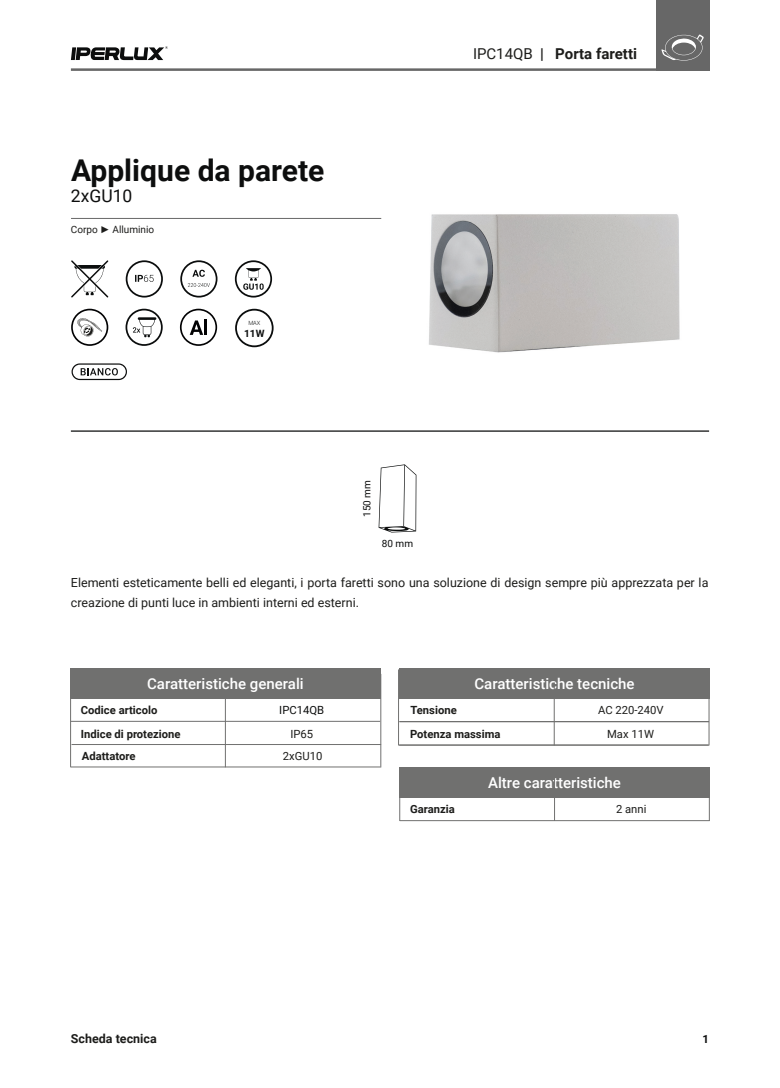
<style>
.page{position:relative;width:780px;height:1088px;background:#fff}
.page>*{position:absolute;margin:0;border:0;box-sizing:border-box;transform-origin:0 0}
.t1{font:700 30px "Roboto";color:#0d0e0e}
.t2{font:17.5px "Roboto";color:#0d0e0e}
.t3{font:500 15px "Roboto";color:#fff}
.t4{font:700 15px "Roboto";color:#1d1d1b}
.t5{font:12.5px/20px "Roboto";color:#1d1d1b}
.t6{font:700 12.5px "Roboto";color:#1d1d1b}
.t7{font:700 11.25px/23.5px "Roboto";color:#1d1d1b}
.t8{font:11.25px/23.5px "Roboto";color:#1d1d1b;text-align:center}
.t9{font:11.25px "Roboto";color:#0d0e0e}
.t10{font:700 11.25px "Roboto";color:#0d0e0e}
.t11{font:10px "Roboto";color:#1d1d1b}
.t12{font:10px "Roboto";color:#0d0e0e}
.t13{font:700 10px "Roboto";color:#0b0d0d}
.t14{font:300 5.75px "Roboto";color:#0b0d0d}
.s1{font-family:"Franklin Gothic";font-weight:800}
.s2{font-weight:400}
</style>
<div class="page">
<svg style="left:71px;top:46px;width:97px;height:14px"></svg>
<hr style="left:71px;top:68px;width:638px;height:3px;background:#676767">
<div style="left:399px;top:668px;width:310px;height:30px;background:#70706f"></div>
<hr style="left:399px;top:721px;width:310px;height:1px;background:#70706f">
<hr style="left:399px;top:745px;width:309px;height:1px;background:#70706f">
<hr style="left:398px;top:669px;width:1px;height:76px;background:#70706f">
<hr style="left:708px;top:669px;width:1px;height:76px;background:#70706f">
<hr style="left:380px;top:674px;width:1px;height:93px;background:#70706f">
<hr style="left:554px;top:682px;width:1px;height:63px;background:#70706f">
<hr style="left:71px;top:430px;width:638px;height:2px;background:#0c0d0d">
<div style="left:399px;top:767px;width:310px;height:31px;background:#70706f"></div>
<hr style="left:400px;top:820px;width:309px;height:1px;background:#70706f">
<hr style="left:399px;top:771px;width:1px;height:50px;background:#70706f">
<hr style="left:709px;top:767px;width:1px;height:54px;background:#70706f">
<hr style="left:554px;top:778px;width:1px;height:43px;background:#70706f">
<div style="left:70px;top:668px;width:311px;height:30px;background:#70706f"></div>
<hr style="left:71px;top:721px;width:309px;height:1px;background:#70706f">
<hr style="left:72px;top:744px;width:309px;height:1px;background:#70706f">
<hr style="left:71px;top:767px;width:309px;height:1px;background:#70706f">
<hr style="left:70px;top:674px;width:1px;height:93px;background:#70706f">
<hr style="left:225px;top:691px;width:1px;height:76px;background:#70706f">
<hr style="left:71px;top:218px;width:310px;height:1px;background:#676767">
<div style="left:656px;top:0;width:53px;height:71px;background:#676767"></div>
<svg style="left:661px;top:34px;width:42px;height:27px"></svg>
<img style="left:429px;top:214px;width:251px;height:139px">
<svg style="left:180px;top:260px;width:37px;height:38px"></svg>
<svg style="left:235px;top:260px;width:37px;height:38px"></svg>
<svg style="left:71px;top:260px;width:37px;height:37px"></svg>
<svg style="left:125px;top:309px;width:38px;height:37px"></svg>
<svg style="left:71px;top:309px;width:37px;height:37px"></svg>
<svg style="left:126px;top:260px;width:37px;height:38px"></svg>
<svg style="left:180px;top:309px;width:37px;height:37px"></svg>
<hr style="left:204px;top:320px;width:3px;height:15px;background:#020203">
<svg style="left:235px;top:309px;width:38px;height:38px"></svg>
<svg style="left:378px;top:464px;width:38px;height:68px"></svg>
<svg style="left:72px;top:363px;width:55px;height:17px"></svg>
<h1 class="t1" style="left:71px;top:150px;width:255px">Applique da parete</h1>
<h2 class="t2" style="left:71px;top:183px;width:63px">2xGU10</h2>
<p class="t11" style="left:71px;top:223px;width:85px">Corpo <span class="s1">►</span> Alluminio</p>
<p class="t14" style="left:248px;top:319px;width:14px">MAX</p>
<p class="t13" style="left:244px;top:326px;width:22px">11W</p>
<p class="t12" style="left:360px;top:517px;width:38px;rotate:-90deg">150 mm</p>
<p class="t12" style="left:382px;top:536px;width:33px">80 mm</p>
<p class="t4" style="left:473px;top:43px;width:165px"><span class="s2">IPC14QB</span> | Porta faretti</p>
<p class="t5" style="left:71px;top:572px;width:639px">Elementi esteticamente belli ed eleganti, i porta faretti sono una soluzione di design sempre più apprezzata per la creazione di punti luce in ambienti interni ed esterni.</p>
<p class="t3" style="left:147px;top:673px;width:158px">Caratteristiche generali</p>
<p class="t9" style="left:279px;top:702px;width:46px">IPC14QB</p>
<p class="t8" style="left:283px;top:723px;width:41px;line-height:22.1px">IP65<br>2xGU10</p>
<p class="t7" style="left:81px;top:697px;width:101px;line-height:24.4px">Codice articolo<br>Indice di protezione</p>
<p class="t7" style="left:82px;top:744px;width:55px">Adattatore</p>
<p class="t3" style="left:474px;top:673px;width:162px">Caratteristiche tecniche</p>
<p class="t8" style="left:598px;top:698px;width:67px">AC 220-240V<br>Max 11W</p>
<p class="t7" style="left:410px;top:698px;width:92px">Tensione<br>Potenza massima</p>
<p class="t3" style="left:488px;top:772px;width:134px">Altre caratteristiche</p>
<p class="t7" style="left:410px;top:797px;width:46px">Garanzia</p>
<p class="t8" style="left:616px;top:797px;width:32px">2 anni</p>
<p class="t6" style="left:71px;top:1030px;width:87px">Scheda tecnica</p>
<p class="t10" style="left:702px;top:1031px;width:8px">1</p>
</div>
